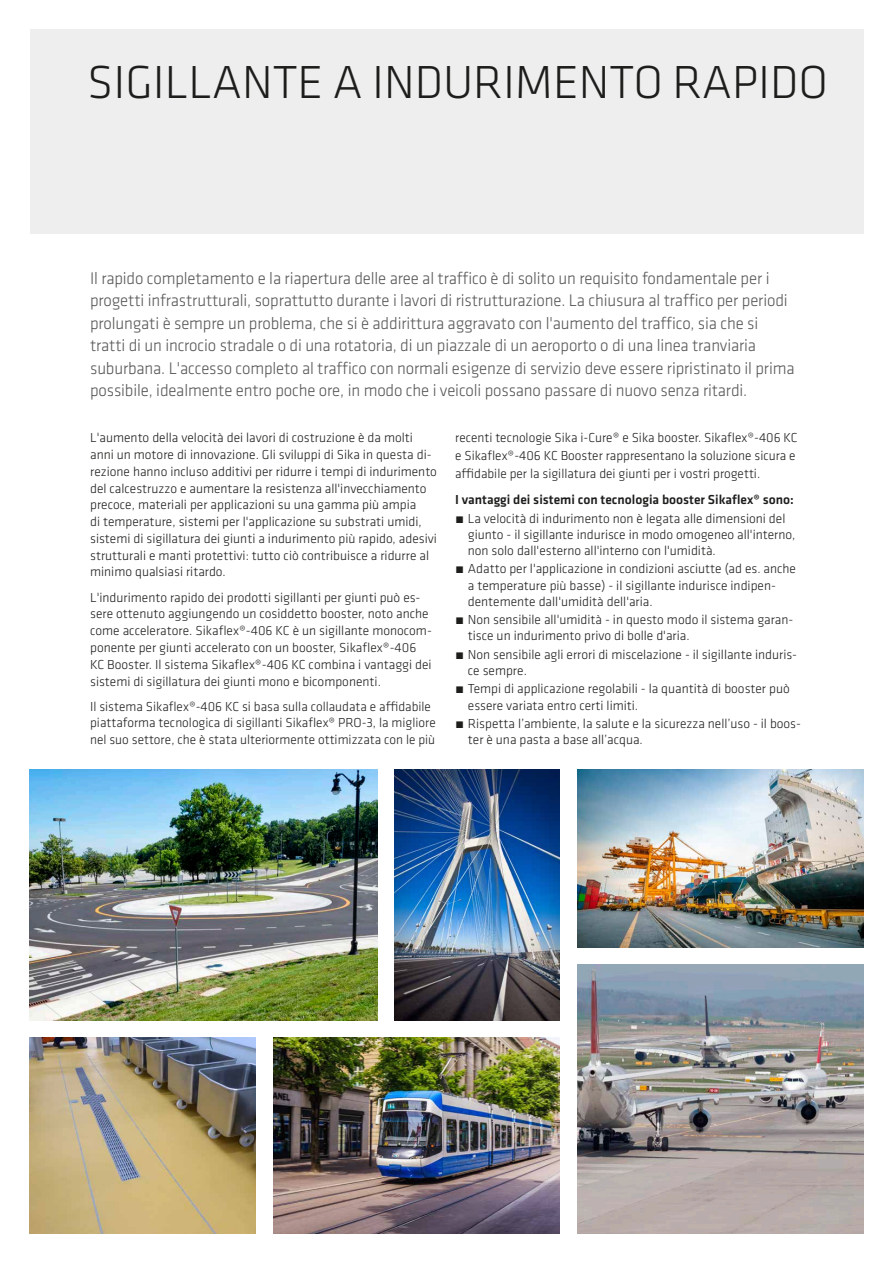
<style>
.page{position:relative;width:893px;height:1263px;background:#fff}
.page>*{position:absolute;margin:0;border:0;box-sizing:border-box;transform-origin:0 0}
.t1{font:300 48px "Klavika";color:#1d1d1b}
.t2{font:300 17.4px/22.5px "Klavika";letter-spacing:-.01em;color:#575756}
.t3{font:300 13.5px/16.8px "Klavika";color:#1d1d1b}
.t4{font:500 13.5px "Klavika";color:#1d1d1b}
</style>
<div class="page">
<img style="left:394px;top:770px;width:166px;height:250px">
<img style="left:30px;top:1037px;width:226px;height:196px">
<img style="left:273px;top:1037px;width:286px;height:196px">
<img style="left:577px;top:965px;width:286px;height:268px">
<img style="left:30px;top:770px;width:347px;height:250px">
<img style="left:577px;top:770px;width:286px;height:178px">
<div style="left:30px;top:30px;width:833px;height:204px;background:#eee"></div>
<h1 class="t1" style="left:87px;top:53px;width:742px">SIGILLANTE A INDURIMENTO RAPIDO</h1>
<p class="t2" style="left:90px;top:266px;width:706px">Il rapido completamento e la riapertura delle aree al traffico è di solito un requisito fondamentale per i progetti infrastrutturali, soprattutto durante i lavori di ristrutturazione. La chiusura al traffico per periodi prolungati è sempre un problema, che si è addirittura aggravato con l'aumento del traffico, sia che si tratti di un incrocio stradale o di una rotatoria, di un piazzale di un aeroporto o di una linea tranviaria suburbana. L'accesso completo al traffico con normali esigenze di servizio deve essere ripristinato il prima possibile, idealmente entro poche ore, in modo che i veicoli possano passare di nuovo senza ritardi.</p>
<p class="t3" style="left:90px;top:429px;width:348px">L'aumento della velocità dei lavori di costruzione è da molti anni un motore di innovazione. Gli sviluppi di Sika in questa di&shy;rezione hanno incluso additivi per ridurre i tempi di indurimento del calcestruzzo e aumentare la resistenza all'invecchiamento precoce, materiali per applicazioni su una gamma più ampia<br>di temperature, sistemi per l'applicazione su substrati umidi, sistemi di sigillatura dei giunti a indurimento più rapido, adesivi strutturali e manti protettivi: tutto ciò contribuisce a ridurre al minimo qualsiasi ritardo.</p>
<p class="t3" style="left:90px;top:589px;width:343px">L'indurimento rapido dei prodotti sigillanti per giunti può es&shy;sere ottenuto aggiungendo un cosiddetto booster, noto anche come acceleratore. Sikaflex®-406 KC è un sigillante monocom&shy;ponente per giunti accelerato con un booster, Sikaflex®-406<br>KC Booster. Il sistema Sikaflex®-406 KC combina i vantaggi dei sistemi di sigillatura dei giunti mono e bicomponenti.</p>
<p class="t3" style="left:90px;top:698px;width:347px">Il sistema Sikaflex®-406 KC si basa sulla collaudata e affidabile piattaforma tecnologica di sigillanti Sikaflex® PRO-3, la migliore nel suo settore, che è stata ulteriormente ottimizzata con le più</p>
<p class="t3" style="left:455px;top:429px;width:344px;line-height:17.7px">recenti tecnologie Sika i-Cure® e Sika booster. Sikaflex®-406 KC e Sikaflex®-406 KC Booster rappresentano la soluzione sicura e affidabile per la sigillatura dei giunti per i vostri progetti.</p>
<p class="t4" style="left:455px;top:490px;width:340px">I vantaggi dei sistemi con tecnologia booster Sikaflex® sono:</p>
<p class="t3" style="left:468px;top:510px;width:329px;line-height:16.2px;text-indent:-13px">́ La velocità di indurimento non è legata alle dimensioni del giunto - il sigillante indurisce in modo omogeneo all'interno, non solo dall'esterno all'interno con l'umidità.</p>
<p class="t3" style="left:468px;top:561px;width:330px;line-height:16.2px;text-indent:-13px">́ Adatto per l'applicazione in condizioni asciutte (ad es. anche a temperature più basse) - il sigillante indurisce indipen&shy;dentemente dall'umidità dell'aria.</p>
<p class="t3" style="left:468px;top:611px;width:327px;line-height:16.2px;text-indent:-13px">́ Non sensibile all'umidità - in questo modo il sistema garan&shy;tisce un indurimento privo di bolle d'aria.</p>
<p class="t3" style="left:468px;top:646px;width:331px;line-height:16.2px;text-indent:-13px">́ Non sensibile agli errori di miscelazione - il sigillante induris&shy;ce sempre.</p>
<p class="t3" style="left:468px;top:681px;width:323px;line-height:16.2px;text-indent:-13px">́ Tempi di applicazione regolabili - la quantità di booster può essere variata entro certi limiti.</p>
<p class="t3" style="left:468px;top:715px;width:335px;line-height:16.2px;text-indent:-13px">́ Rispetta l’ambiente, la salute e la sicurezza nell’uso - il boos&shy;ter è una pasta a base all’acqua.</p>
</div>
